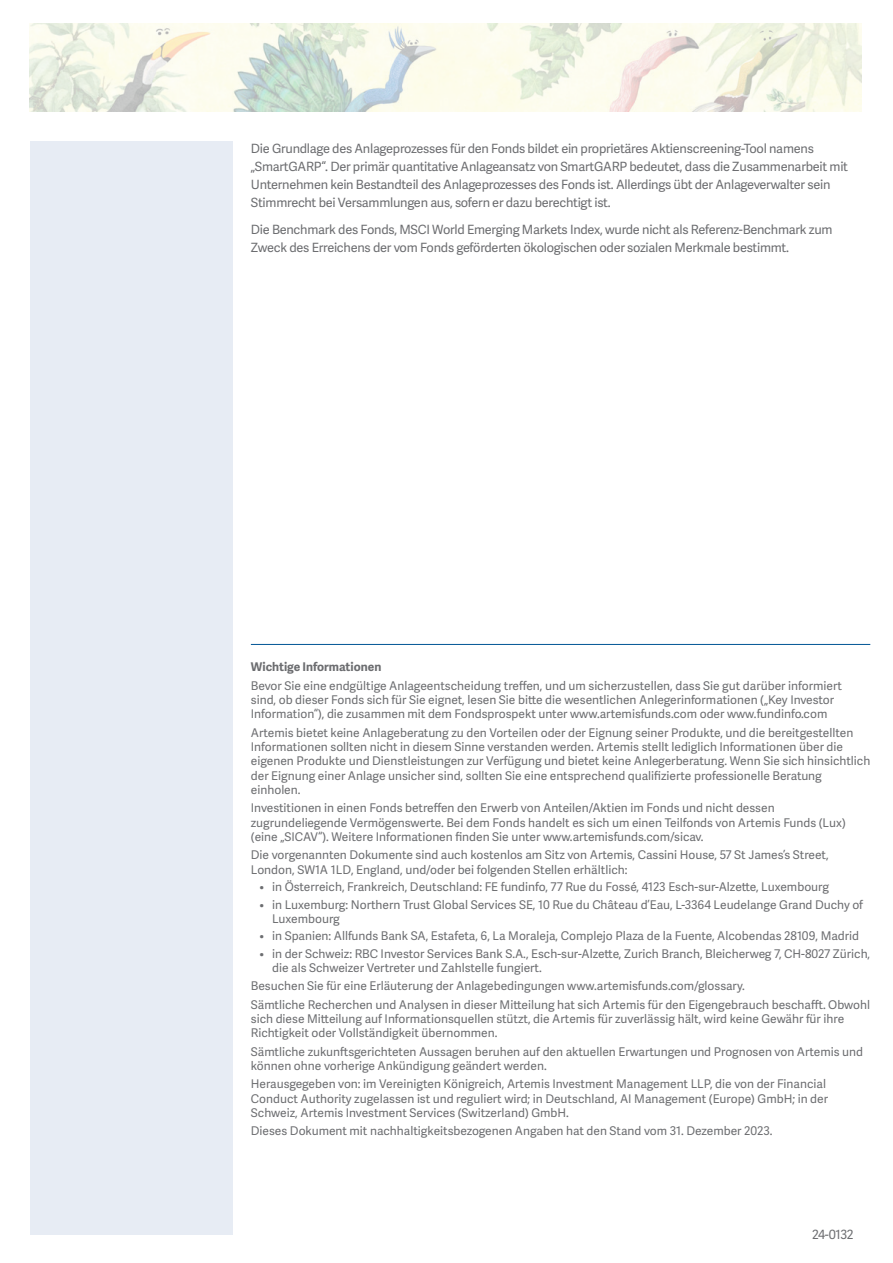
<style>
.page{position:relative;width:893px;height:1263px;background:#fff}
.page>*{position:absolute;margin:0;border:0;box-sizing:border-box;transform-origin:0 0}
.t1{font:12.75px/18px "Adelle Sans";letter-spacing:-.02em;color:#6c6d70}
.t2{font:12px/14.2px "Adelle Sans";color:#6c6d70}
.t3{font:700 12px "Adelle Sans";color:#6c6d70}
</style>
<div class="page">
<div style="left:30px;top:141px;width:202px;height:1094px;background:#e7ecf4"></div>
<hr style="left:251px;top:644px;width:619px;height:1px;background:#005595">
<img style="left:30px;top:23px;width:831px;height:88px">
<p class="t1" style="left:251px;top:139px;width:599px">Die Grundlage des Anlageprozesses für den Fonds bildet ein proprietäres Aktienscreening-Tool namens „SmartGARP“. Der primär quantitative Anlageansatz von SmartGARP bedeutet, dass die Zusammenarbeit mit Unternehmen kein Bestandteil des Anlageprozesses des Fonds ist. Allerdings übt der Anlageverwalter sein Stimmrecht bei Versammlungen aus, sofern er dazu berechtigt ist.</p>
<p class="t1" style="left:251px;top:220px;width:583px">Die Benchmark des Fonds, MSCI World Emerging Markets Index, wurde nicht als Referenz-Benchmark zum<br>Zweck des Erreichens der vom Fonds geförderten ökologischen oder sozialen Merkmale bestimmt.</p>
<p class="t3" style="left:251px;top:658px;width:132px">Wichtige Informationen</p>
<p class="t2" style="left:251px;top:678px;width:593px">Bevor Sie eine endgültige Anlageentscheidung treffen, und um sicherzustellen, dass Sie gut darüber informiert sind, ob dieser Fonds sich für Sie eignet, lesen Sie bitte die wesentlichen Anlegerinformationen („Key Investor<br>Information“), die zusammen mit dem Fondsprospekt unter www.artemisfunds.com oder www.fundinfo.com</p>
<p class="t2" style="left:251px;top:725px;width:621px">Artemis bietet keine Anlageberatung zu den Vorteilen oder der Eignung seiner Produkte, und die bereitgestellten Informationen sollten nicht in diesem Sinne verstanden werden. Artemis stellt lediglich Informationen über die eigenen Produkte und Dienstleistungen zur Verfügung und bietet keine Anlegerberatung. Wenn Sie sich hinsichtlich der Eignung einer Anlage unsicher sind, sollten Sie eine entsprechend qualifizierte professionelle Beratung einholen.</p>
<p class="t2" style="left:251px;top:801px;width:596px">Investitionen in einen Fonds betreffen den Erwerb von Anteilen/Aktien im Fonds und nicht dessen zugrundeliegende Vermögenswerte. Bei dem Fonds handelt es sich um einen Teilfonds von Artemis Funds (Lux) (eine „SICAV“). Weitere Informationen finden Sie unter www.artemisfunds.com/sicav.</p>
<p class="t2" style="left:251px;top:847px;width:579px">Die vorgenannten Dokumente sind auch kostenlos am Sitz von Artemis, Cassini House, 57 St James’s Street,<br>London, SW1A 1LD, England, und/oder bei folgenden Stellen erhältlich:</p>
<p class="t2" style="left:259px;top:879px;width:571px">• in Österreich, Frankreich, Deutschland: FE fundinfo, 77 Rue du Fossé, 4123 Esch-sur-Alzette, Luxembourg</p>
<p class="t2" style="left:272px;top:898px;width:592px;line-height:13.5px;text-indent:-13px">• in Luxemburg: Northern Trust Global Services SE, 10 Rue du Château d’Eau, L-3364 Leudelange Grand Duchy of<br>Luxembourg</p>
<p class="t2" style="left:259px;top:928px;width:601px">• in Spanien: Allfunds Bank SA, Estafeta, 6, La Moraleja, Complejo Plaza de la Fuente, Alcobendas 28109, Madrid</p>
<p class="t2" style="left:272px;top:947px;width:600px;line-height:13.5px;text-indent:-13px">• in der Schweiz: RBC Investor Services Bank S.A., Esch-sur-Alzette, Zurich Branch, Bleicherweg 7, CH-8027 Zürich, die als Schweizer Vertreter und Zahlstelle fungiert.</p>
<p class="t2" style="left:251px;top:976px;width:621px;line-height:18.5px">Besuchen Sie für eine Erläuterung der Anlagebedingungen www.artemisfunds.com/glossary.<br>Sämtliche Recherchen und Analysen in dieser Mitteilung hat sich Artemis für den Eigengebrauch beschafft. Obwohl</p>
<p class="t2" style="left:251px;top:1011px;width:595px">sich diese Mitteilung auf Informationsquellen stützt, die Artemis für zuverlässig hält, wird keine Gewähr für ihre<br>Richtigkeit oder Vollständigkeit übernommen.</p>
<p class="t2" style="left:251px;top:1044px;width:614px">Sämtliche zukunftsgerichteten Aussagen beruhen auf den aktuellen Erwartungen und Prognosen von Artemis und können ohne vorherige Ankündigung geändert werden.</p>
<p class="t2" style="left:251px;top:1076px;width:579px">Herausgegeben von: im Vereinigten Königreich, Artemis Investment Management LLP, die von der Financial<br>Conduct Authority zugelassen ist und reguliert wird; in Deutschland, AI Management (Europe) GmbH; in der<br>Schweiz, Artemis Investment Services (Switzerland) GmbH.</p>
<p class="t2" style="left:251px;top:1123px;width:523px">Dieses Dokument mit nachhaltigkeitsbezogenen Angaben hat den Stand vom 31. Dezember 2023.</p>
<p class="t1" style="left:812px;top:1225px;width:43px">24-0132</p>
</div>
